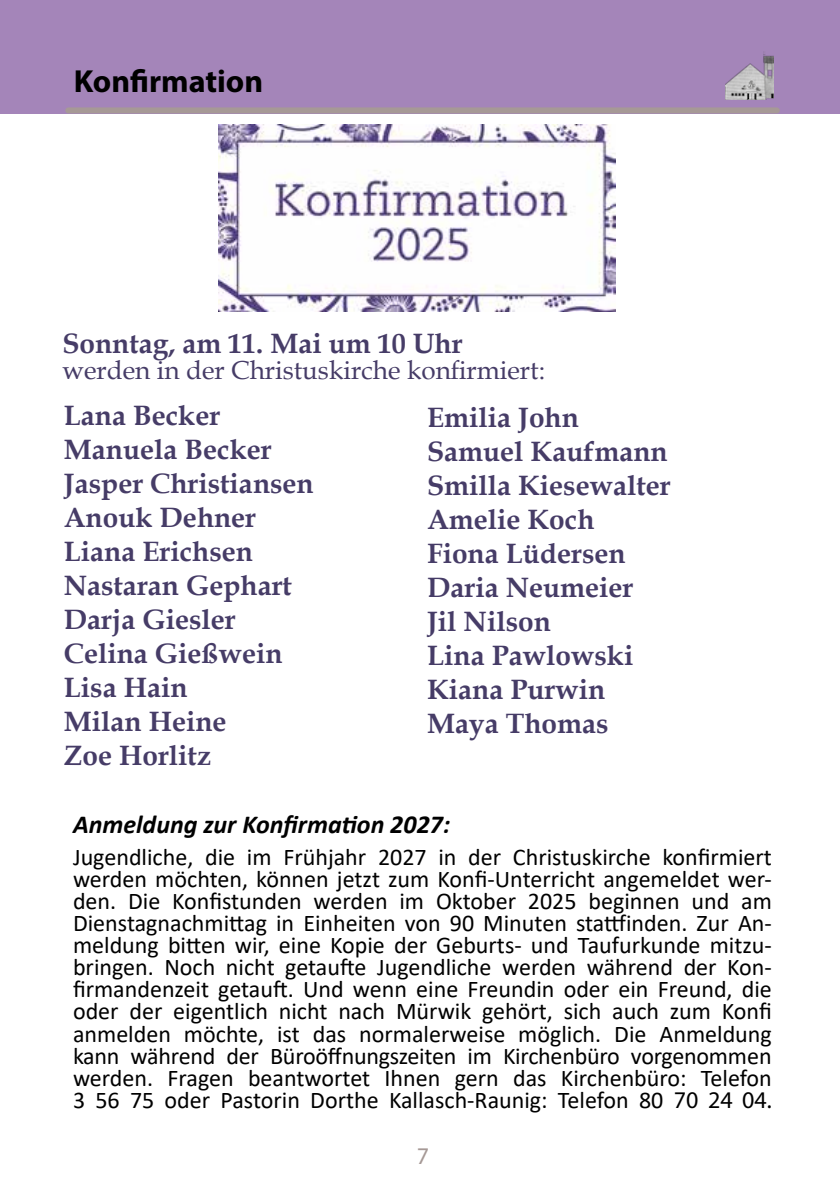
<style>
.page{position:relative;width:840px;height:1191px;background:#fff}
.page>*{position:absolute;margin:0;border:0;box-sizing:border-box;transform-origin:0 0}
.t1{font:700 32px "Myriad Pro";color:#000}
.t2{font:700 28px/34px "Book Antiqua";color:#463c67}
.t3{font:26px "Book Antiqua";color:#463c67}
.t4{font:italic 700 26px "Calibri";color:#000}
.t5{font:24px/22px "Calibri";color:#000;text-align:justify}
.t6{font:24px "Myriad Pro";color:#a69996}
.s1{font-family:"Myriad Pro"}
</style>
<div class="page">
<div style="left:0;top:0;width:839px;height:113px;background:#a485b9"></div>
<img style="left:725px;top:52px;width:48px;height:47px">
<div style="left:68px;top:107px;width:708px;height:6px;background:#a69996"></div>
<img style="left:218px;top:125px;width:397px;height:187px">
<h1 class="t1" style="left:74px;top:60px;width:191px">Konfirmation</h1>
<p class="t2" style="left:62px;top:326px;width:401px">Sonntag, am 11. Mai um 10 Uhr</p>
<p class="t3" style="left:62px;top:352px;width:484px">werden in der Christuskirche konfirmiert:</p>
<p class="t2" style="left:64px;top:399px;width:251px">Lana Becker<br>Manuela Becker<br>Jasper Christiansen<br>Anouk Dehner<br>Liana Erichsen<br>Nastaran Gephart<br>Darja Giesler<br>Celina Gießwein<br>Lisa Hain<br>Milan Heine<br>Zoe Horlitz</p>
<p class="t2" style="left:427px;top:400px;width:245px">Emilia John<br>Samuel Kaufmann<br>Smilla Kiesewalter<br>Amelie Koch<br>Fiona Lüdersen<br>Daria Neumeier<br>Jil Nilson<br>Lina Pawlowski<br>Kiana Purwin<br>Maya Thomas</p>
<p class="t4" style="left:73px;top:806px;width:378px">Anmeldung zur Konfirmation 2027:</p>
<p class="t5" style="left:73px;top:845px;width:700px">Jugendliche, die im Frühjahr 2027 in der Christuskirche konfirmiert werden möchten, können jetzt zum Konfi-Unterricht angemeldet wer&shy;den. Die Konfistunden werden im Oktober 2025 beginnen und am Dienstagnachmittag in Einheiten von 90 Minuten stattfinden. Zur An&shy;meldung bitten wir, eine Kopie der Geburts- und Taufurkunde mitzu&shy;bringen. Noch nicht getaufte Jugendliche werden während der Kon&shy;firmandenzeit getauft. Und wenn eine Freundin oder ein Freund, die oder der eigentlich nicht nach Mürwik gehört, sich auch zum Konfi anmelden möchte, ist das normalerweise möglich. Die Anmeldung kann während der Büroöffnungszeiten im Kirchenbüro vorgenommen werden. Fragen beantwortet Ihnen gern das Kirchenbüro: Telefon 3 56 75 oder Pastorin Dorthe Kallasch-Raunig: Telefon 80 <span class="s1">70 24 04.</span></p>
<p class="t6" style="left:416px;top:1140px;width:14px">7</p>
</div>
